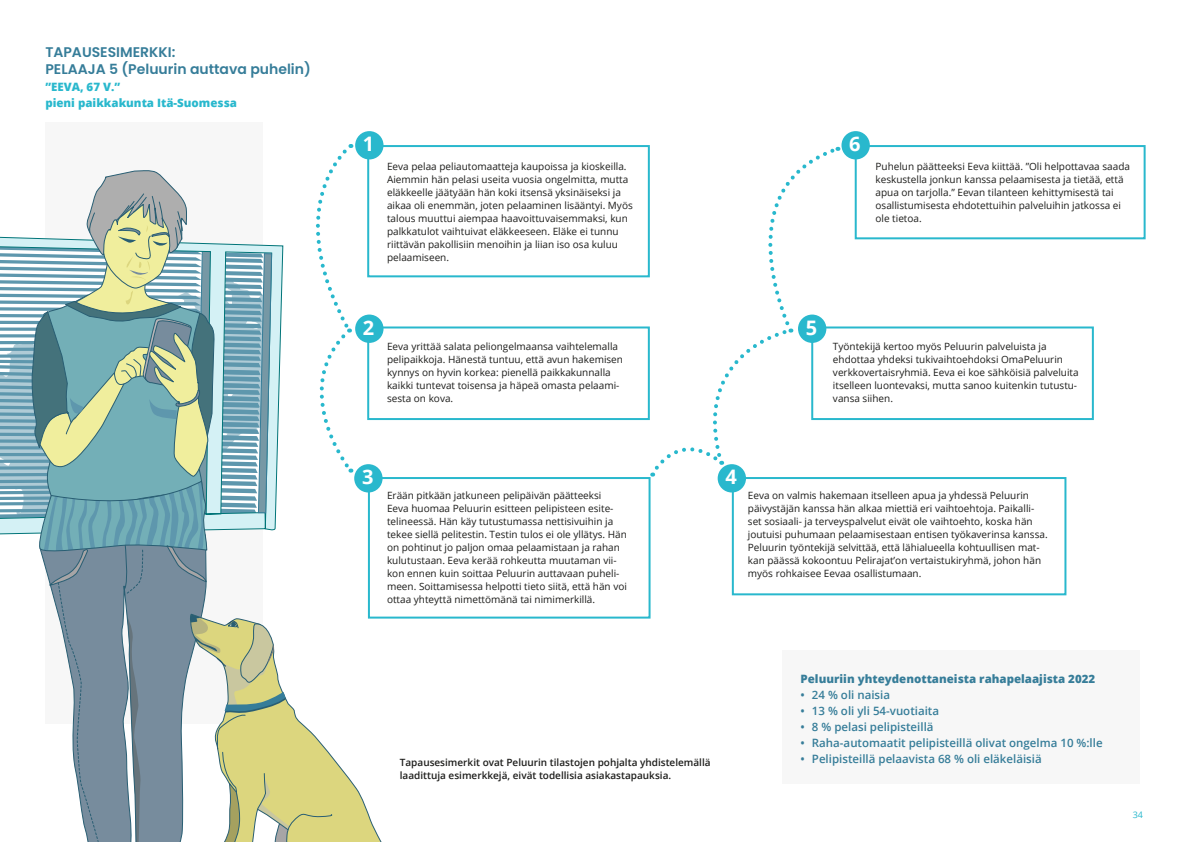
<style>
.page{position:relative;width:1191px;height:842px;background:#fff}
.page>*{position:absolute;margin:0;border:0;box-sizing:border-box;transform-origin:0 0}
.t1{font:700 20px "Open Sans";color:#fff}
.Tapausesimerkki{font:600 14px "Poppins";color:#367d99}
.t2{font:600 11.5px "Open Sans";color:#367d99}
.P_11_5_extrabold{font:800 11.5px "Open Sans";color:#367d99}
.P_11_5_extrabold-2{font:800 11.5px "Open Sans";color:#29b8cd}
.p_10_pt{font:10px/13px "Open Sans";color:#1d1d1b}
.Kuvatxt{font:600 10px/13px "Open Sans";color:#1d1d1b}
.t3{font:9px "Open Sans";color:#29b8cd}
</style>
<div class="page">
<div style="left:782px;top:651px;width:358px;height:133px;background:#f7f7f7"></div>
<div style="left:367px;top:145px;width:283px;height:132px;border:2px solid #29b8cd"></div>
<div style="left:854px;top:145px;width:291px;height:94px;border:2px solid #29b8cd"></div>
<div style="left:367px;top:326px;width:283px;height:94px;border:2px solid #29b8cd"></div>
<div style="left:811px;top:326px;width:282px;height:94px;border:2px solid #29b8cd"></div>
<div style="left:368px;top:477px;width:282px;height:142px;border:2px solid #29b8cd"></div>
<div style="left:732px;top:477px;width:334px;height:118px;border:2px solid #29b8cd"></div>
<div style="left:355px;top:315px;width:28px;height:28px;background:#29b8cd;border-radius:50%"></div>
<div style="left:354px;top:464px;width:28px;height:28px;background:#29b8cd;border-radius:50%"></div>
<div style="left:717px;top:464px;width:29px;height:28px;background:#29b8cd;border-radius:50%"></div>
<div style="left:841px;top:131px;width:29px;height:28px;background:#29b8cd;border-radius:50%"></div>
<div style="left:355px;top:131px;width:28px;height:28px;background:#29b8cd;border-radius:50%"></div>
<svg style="left:651px;top:146px;width:188px;height:331px"></svg>
<div style="left:45px;top:123px;width:218px;height:601px;background:#f7f7f7"></div>
<svg style="left:353px;top:612px;width:36px;height:230px"></svg>
<svg style="left:0;top:144px;width:353px;height:698px"></svg>
<p class="Tapausesimerkki" style="left:45px;top:44px;width:131px">TAPAUSESIMERKKI:</p>
<p class="Tapausesimerkki" style="left:45px;top:61px;width:267px">PELAAJA 5 (Peluurin auttava puhelin)</p>
<p class="P_11_5_extrabold-2" style="left:45px;top:78px;width:76px">”EEVA, 67 V.”</p>
<p class="P_11_5_extrabold-2" style="left:45px;top:94px;width:193px">pieni paikkakunta Itä-Suomessa</p>
<h1 class="t1" style="left:363px;top:130px;width:13px">1</h1>
<h1 class="t1" style="left:849px;top:130px;width:13px">6</h1>
<p class="p_10_pt" style="left:387px;top:160px;width:247px">Eeva pelaa peliautomaatteja kaupoissa ja kioskeilla.<br>Aiemmin hän pelasi useita vuosia ongelmitta, mutta eläkkeelle jäätyään hän koki itsensä yksinäiseksi ja aikaa oli enemmän, joten pelaaminen lisääntyi. Myös talous muuttui aiempaa haavoittuvaisemmaksi, kun palkkatulot vaihtuivat eläkkeeseen. Eläke ei tunnu riittävän pakollisiin menoihin ja liian iso osa kuluu pelaamiseen.</p>
<p class="p_10_pt" style="left:875px;top:159px;width:256px">Puhelun päätteeksi Eeva kiittää. ”Oli helpottavaa saada keskustella jonkun kanssa pelaamisesta ja tietää, että apua on tarjolla.” Eevan tilanteen kehittymisestä tai osallistumisesta ehdotettuihin palveluihin jatkossa ei ole tietoa.</p>
<h1 class="t1" style="left:363px;top:313px;width:13px">2</h1>
<h1 class="t1" style="left:806px;top:313px;width:13px">5</h1>
<p class="p_10_pt" style="left:387px;top:339px;width:237px">Eeva yrittää salata peliongelmaansa vaihtelemalla pelipaikkoja. Hänestä tuntuu, että avun hakemisen kynnys on hyvin korkea: pienellä paikkakunnalla kaikki tuntevat toisensa ja häpeä omasta pelaami&shy;sesta on kova.</p>
<h1 class="t1" style="left:362px;top:463px;width:13px">3</h1>
<h1 class="t1" style="left:725px;top:463px;width:13px">4</h1>
<p class="p_10_pt" style="left:833px;top:339px;width:247px">Työntekijä kertoo myös Peluurin palveluista ja ehdottaa yhdeksi tukivaihtoehdoksi OmaPeluurin verkkovertaisryhmiä. Eeva ei koe sähköisiä palveluita itselleen luontevaksi, mutta sanoo kuitenkin tutustu&shy;vansa siihen.</p>
<p class="p_10_pt" style="left:387px;top:489px;width:241px">Erään pitkään jatkuneen pelipäivän päätteeksi<br>Eeva huomaa Peluurin esitteen pelipisteen esite&shy;telineessä. Hän käy tutustumassa nettisivuihin ja tekee siellä pelitestin. Testin tulos ei ole yllätys. Hän on pohtinut jo paljon omaa pelaamistaan ja rahan kulutustaan. Eeva kerää rohkeutta muutaman vii&shy;kon ennen kuin soittaa Peluurin auttavaan puheli&shy;meen. Soittamisessa helpotti tieto siitä, että hän voi ottaa yhteyttä nimettömänä tai nimimerkillä.</p>
<p class="p_10_pt" style="left:748px;top:489px;width:301px">Eeva on valmis hakemaan itselleen apua ja yhdessä Peluurin päivystäjän kanssa hän alkaa miettiä eri vaihtoehtoja. Paikalli&shy;set sosiaali- ja terveyspalvelut eivät ole vaihtoehto, koska hän joutuisi puhumaan pelaamisestaan entisen työkaverinsa kanssa.<br>Peluurin työntekijä selvittää, että lähialueella kohtuullisen mat&shy;kan päässä kokoontuu Pelirajat’on vertaistukiryhmä, johon hän myös rohkaisee Eevaa osallistumaan.</p>
<p class="Kuvatxt" style="left:400px;top:756px;width:312px">Tapausesimerkit ovat Peluurin tilastojen pohjalta yhdistelemällä laadittuja esimerkkejä, eivät todellisia asiakastapauksia.</p>
<p class="P_11_5_extrabold" style="left:800px;top:670px;width:296px">Peluuriin yhteydenottaneista rahapelaajista 2022</p>
<p class="t2" style="left:800px;top:686px;width:91px">• 24 % oli naisia</p>
<p class="t2" style="left:800px;top:702px;width:140px">• 13 % oli yli 54-vuotiaita</p>
<p class="t2" style="left:800px;top:718px;width:134px">• 8 % pelasi pelipisteillä</p>
<p class="t2" style="left:800px;top:734px;width:303px">• Raha-automaatit pelipisteillä olivat ongelma 10 %:lle</p>
<p class="t2" style="left:800px;top:750px;width:243px">• Pelipisteillä pelaavista 68 % oli eläkeläisiä</p>
<p class="t3" style="left:1132px;top:808px;width:12px">34</p>
</div>
